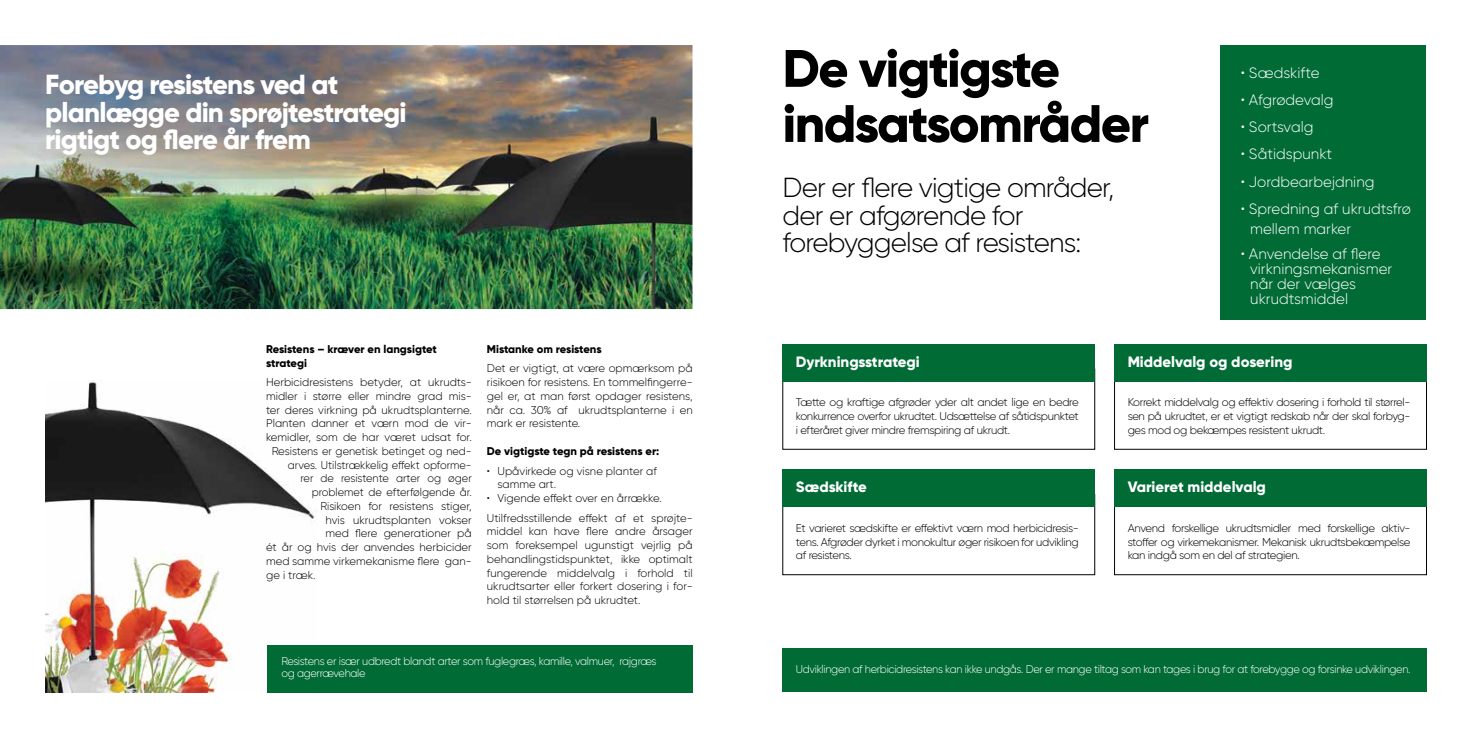
<style>
.page{position:relative;width:1475px;height:738px;background:#fff}
.page>*{position:absolute;margin:0;border:0;box-sizing:border-box;transform-origin:0 0}
.t1{font:800 52.5px/55px "Gilroy";letter-spacing:-.03em;color:#000}
.t2{font:800 27.5px/27.5px "Gilroy";letter-spacing:-.03em;color:#fff}
.t3{font:300 27.5px/27.5px "Gilroy";letter-spacing:-.03em;color:#000}
.t4{font:300 15px/15px "Gilroy";color:#fff}
.t5{font:800 15px "Gilroy";color:#fff}
.t6{font:300 11.25px/13.8px "Gilroy";color:#000;text-align:justify}
.t7{font:300 11.25px/11.2px "Gilroy";letter-spacing:-.03em;color:#fff}
.t8{font:800 11.25px/13.8px "Gilroy";letter-spacing:-.005em;color:#000}
</style>
<div class="page">
<img style="left:45px;top:380px;width:273px;height:312px">
<img style="left:0;top:45px;width:692px;height:264px">
<div style="left:1220px;top:45px;width:205px;height:274px;background:#006b35"></div>
<div style="left:782px;top:648px;width:644px;height:43px;background:#006b35"></div>
<div style="left:267px;top:645px;width:425px;height:47px;background:#006b35"></div>
<div style="left:782px;top:344px;width:312px;height:37px;background:#006b35"></div>
<div style="left:782px;top:469px;width:312px;height:37px;background:#006b35"></div>
<div style="left:1114px;top:344px;width:312px;height:37px;background:#006b35"></div>
<div style="left:1114px;top:469px;width:312px;height:37px;background:#006b35"></div>
<h2 class="t2" style="left:45px;top:71px;width:363px">Forebyg resistens ved at planlægge din sprøjtestrategi rigtigt og flere år frem</h2>
<p class="t8" style="left:266px;top:342px;width:172px">Resistens – kræver en langsigtet strategi</p>
<p class="t6" style="left:266px;top:375px;width:207px">Herbicidresistens betyder, at ukrudts-</p>
<p class="t6" style="left:266px;top:388px;width:207px">midler i større eller mindre grad mis-</p>
<p class="t6" style="left:266px;top:402px;width:207px">ter deres virkning på ukrudtsplanterne.</p>
<p class="t6" style="left:266px;top:416px;width:207px">Planten danner et værn mod de vir-</p>
<p class="t6" style="left:266px;top:430px;width:207px">kemidler, som de har været udsat for.</p>
<p class="t6" style="left:271px;top:443px;width:202px">Resistens er genetisk betinget og ned-</p>
<p class="t6" style="left:288px;top:457px;width:185px">arves. Utilstrækkelig effekt opforme-</p>
<p class="t6" style="left:300px;top:471px;width:173px">rer de resistente arter og øger</p>
<p class="t6" style="left:311px;top:485px;width:162px">problemet de efterfølgende år.</p>
<p class="t6" style="left:320px;top:498px;width:153px">Risikoen for resistens stiger,</p>
<p class="t6" style="left:325px;top:512px;width:148px">hvis ukrudtsplanten vokser</p>
<p class="t6" style="left:325px;top:526px;width:148px">med flere generationer på</p>
<p class="t6" style="left:266px;top:540px;width:207px">ét år og hvis der anvendes herbicider</p>
<p class="t6" style="left:266px;top:553px;width:207px">med samme virkemekanisme flere gan-</p>
<p class="t6" style="left:266px;top:567px;width:51px">ge i træk.</p>
<p class="t8" style="left:487px;top:342px;width:116px">Mistanke om resistens</p>
<p class="t6" style="left:487px;top:361px;width:207px">Det er vigtigt, at være opmærksom på risikoen for resistens. En tommelfingerre&shy;gel er, at man først opdager resistens, når ca. 30% af ukrudtsplanterne i en mark er resistente.</p>
<p class="t8" style="left:487px;top:444px;width:174px">De vigtigste tegn på resistens er:</p>
<p class="t6" style="left:497px;top:463px;width:161px;text-indent:-11px">• Upåvirkede og visne planter af samme art.</p>
<p class="t6" style="left:487px;top:488px;width:207px;line-height:19.1px">• Vigende effekt over en årrække.<br>Utilfredsstillende effekt af et sprøjte-</p>
<p class="t6" style="left:487px;top:524px;width:207px">middel kan have flere andre årsager som foreksempel ugunstigt vejrlig på behandlingstidspunktet, ikke optimalt fungerende middelvalg i forhold til ukrudtsarter eller forkert dosering i for&shy;hold til størrelsen på ukrudtet.</p>
<p class="t7" style="left:281px;top:655px;width:376px">Resistens er især udbredt blandt arter som fuglegræs, kamille, valmuer, rajgræs og agerrævehale</p>
<h1 class="t1" style="left:782px;top:41px;width:368px">De vigtigste indsatsområder</h1>
<h2 class="t3" style="left:782px;top:173px;width:333px">Der er flere vigtige områder, der er afgørende for forebyggelse af resistens:</h2>
<h3 class="t4" style="left:1240px;top:65px;width:80px">• Sædskifte</h3>
<h3 class="t4" style="left:1240px;top:92px;width:94px">• Afgrødevalg</h3>
<h3 class="t4" style="left:1240px;top:119px;width:74px">• Sortsvalg</h3>
<h3 class="t4" style="left:1240px;top:146px;width:93px">• Såtidspunkt</h3>
<h3 class="t4" style="left:1240px;top:173px;width:135px">• Jordbearbejdning</h3>
<h3 class="t4" style="left:1249px;top:198px;width:162px;line-height:20px;text-indent:-9px">• Spredning af ukrudtsfrø mellem marker</h3>
<h3 class="t4" style="left:1249px;top:245px;width:144px;text-indent:-9px">• Anvendelse af flere virkningsmekanismer når der vælges ukrudtsmiddel</h3>
<h3 class="t5" style="left:795px;top:352px;width:125px">Dyrkningsstrategi</h3>
<h3 class="t5" style="left:1127px;top:352px;width:166px">Middelvalg og dosering</h3>
<p class="t6" style="left:795px;top:395px;width:284px">Tætte og kraftige afgrøder yder alt andet lige en bedre konkurrence overfor ukrudtet. Udsættelse af såtidspunktet i efteråret giver mindre fremspiring af ukrudt.</p>
<p class="t6" style="left:1127px;top:395px;width:284px">Korrekt middelvalg og effektiv dosering i forhold til størrel&shy;sen på ukrudtet, er et vigtigt redskab når der skal forbyg&shy;ges mod og bekæmpes resistent ukrudt.</p>
<h3 class="t5" style="left:795px;top:477px;width:73px">Sædskifte</h3>
<h3 class="t5" style="left:1127px;top:477px;width:140px">Varieret middelvalg</h3>
<p class="t6" style="left:795px;top:520px;width:284px">Et varieret sædskifte er effektivt værn mod herbicidresis&shy;tens. Afgrøder dyrket i monokultur øger risikoen for udvikling af resistens.</p>
<p class="t6" style="left:1127px;top:520px;width:284px">Anvend forskellige ukrudtsmidler med forskellige aktiv&shy;stoffer og virkemekanismer. Mekanisk ukrudtsbekæmpelse kan indgå som en del af strategien.</p>
<p class="t7" style="left:795px;top:663px;width:616px">Udviklingen af herbicidresistens kan ikke undgås. Der er mange tiltag som kan tages i brug for at forebygge og forsinke udviklingen.</p>
</div>
